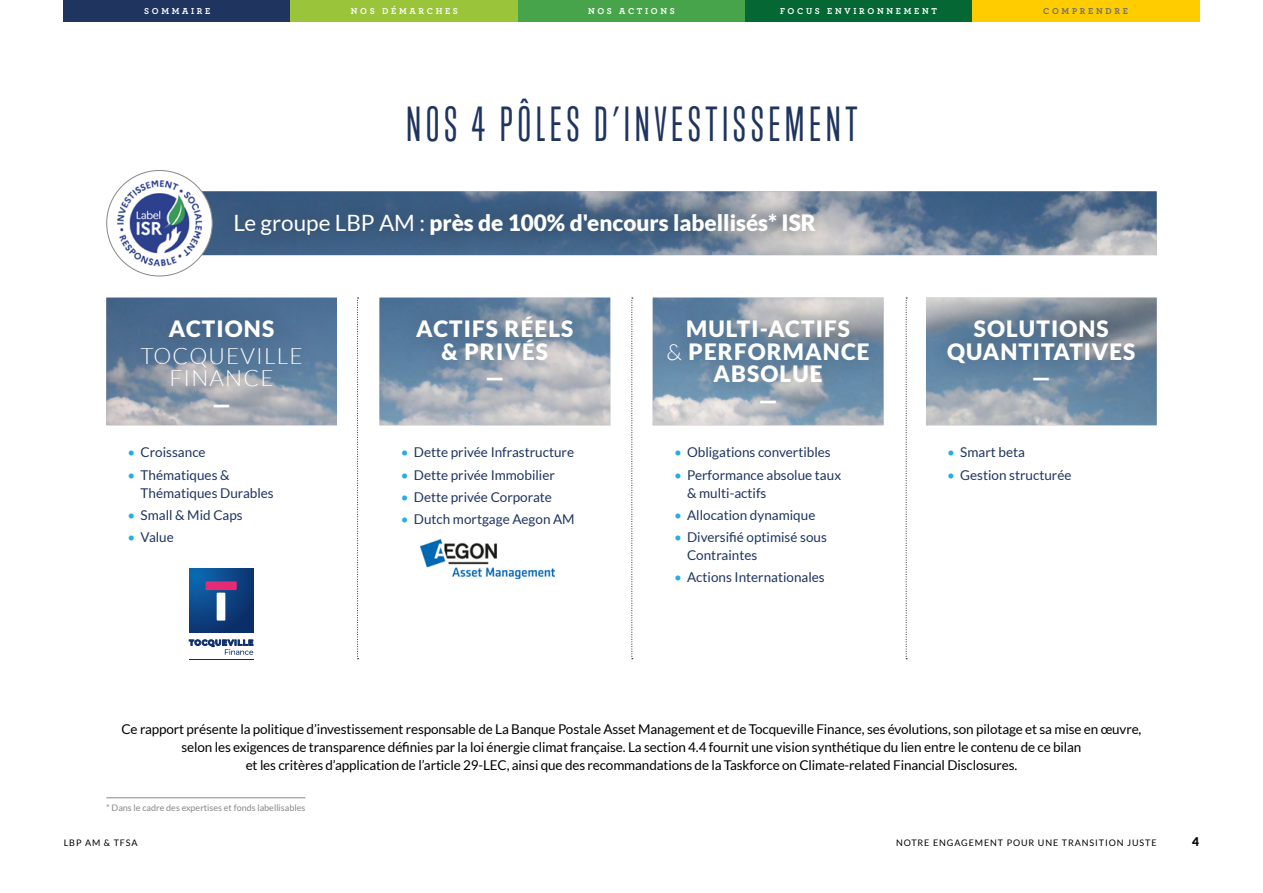
<style>
.page{position:relative;width:1263px;height:893px;background:#fff}
.page>*{position:absolute;margin:0;border:0;box-sizing:border-box;transform-origin:0 0}
.t1{font:45px "Trump Gothic Pro";letter-spacing:.1em;color:#1f3560}
.t2{font:900 22.5px/22.5px "Lato";letter-spacing:.05em;color:#fff;text-align:center}
.t3{font:900 22.5px "Lato";color:#fff}
.t4{font:300 22.5px/22.5px "Lato";letter-spacing:.05em;color:#fff;text-align:center}
.t5{font:13.5px/18px "Lato";letter-spacing:-.01em;color:#000;text-align:center}
.t6{font:13.5px/18px "Lato";color:#1f3560}
.t7{font:900 12px "Lato";color:#000}
.t8{font:700 9px "Archer";letter-spacing:.3em;color:#fff}
.t9{font:9px "Lato";letter-spacing:.1em;color:#000}
.t10{font:9px "Lato";color:#878787}
.t11{font:700 9px "Archer";letter-spacing:.3em;color:#706f6f}
.t12{font:700 7.8px "Montserrat";letter-spacing:.08em;color:#0c2e68}
.s1{font-weight:400}
.s2{color:#27ade4}
.s3{font-weight:300}
</style>
<div class="page">
<div style="left:64px;top:0;width:227px;height:21px;background:#1f3560"></div>
<div style="left:291px;top:0;width:227px;height:21px;background:#9ac43a"></div>
<div style="left:518px;top:0;width:227px;height:21px;background:#48a44b"></div>
<div style="left:745px;top:0;width:227px;height:21px;background:#046734"></div>
<div style="left:972px;top:0;width:227px;height:21px;background:#fc0"></div>
<img style="left:106px;top:191px;width:1051px;height:234px">
<div style="left:123px;top:294px;width:1034px;height:137px;background:#000;opacity:.25"></div>
<svg style="left:189px;top:569px;width:64px;height:64px;background:#0e4382"></svg>
<div style="left:217px;top:593px;width:8px;height:28px;background:#fff"></div>
<div style="left:206px;top:581px;width:31px;height:9px;background:#e62b75"></div>
<hr style="left:189px;top:659px;width:64px;height:1px;background:#0c2e68">
<svg style="left:225px;top:649px;width:28px;height:6px"></svg>
<img style="left:420px;top:539px;width:134px;height:39px">
<hr style="left:106px;top:797px;width:199px;height:1px;background:#878787">
<div style="left:212px;top:191px;width:625px;height:66px;background:#000;opacity:.5"></div>
<img style="left:107px;top:170px;width:105px;height:106px;border-radius:53px">
<svg style="left:631px;top:298px;width:2px;height:361px"></svg>
<svg style="left:906px;top:298px;width:1px;height:361px"></svg>
<svg style="left:357px;top:298px;width:2px;height:361px"></svg>
<p class="t8" style="left:144px;top:4px;width:68px">SOMMAIRE</p>
<p class="t8" style="left:351px;top:4px;width:109px">NOS DÉMARCHES</p>
<p class="t8" style="left:588px;top:4px;width:88px">NOS ACTIONS</p>
<p class="t8" style="left:780px;top:4px;width:158px">FOCUS ENVIRONNEMENT</p>
<p class="t11" style="left:1043px;top:4px;width:86px">COMPRENDRE</p>
<h1 class="t1" style="left:406px;top:99px;width:453px">NOS 4 PÔLES D’INVESTISSEMENT</h1>
<h2 class="t3" style="left:233px;top:209px;width:584px"><span class="s1">Le groupe LBP AM :</span> près de 100% d'encours labellisés* ISR</h2>
<h2 class="t2" style="left:169px;top:317px;width:107px">ACTIONS</h2>
<h2 class="t4" style="left:141px;top:345px;width:164px">TOCQUEVILLE<br>FINANCE</h2>
<h2 class="t2" style="left:212px;top:393px;width:21px">—</h2>
<p class="t6" style="left:128px;top:443px;width:80px"><span class="s2">•</span> Croissance</p>
<p class="t6" style="left:141px;top:466px;width:135px;text-indent:-13px"><span class="s2">•</span> Thématiques &amp;<br>Thématiques Durables</p>
<p class="t6" style="left:128px;top:506px;width:117px"><span class="s2">•</span> Small &amp; Mid Caps</p>
<p class="t6" style="left:128px;top:528px;width:48px"><span class="s2">•</span> Value</p>
<p class="t12" style="left:189px;top:637px;width:66px">TOCQUEVILLE</p>
<h2 class="t2" style="left:416px;top:317px;width:159px">ACTIFS RÉELS &amp; PRIVÉS</h2>
<h2 class="t2" style="left:485px;top:366px;width:21px">—</h2>
<p class="t6" style="left:401px;top:443px;width:175px"><span class="s2">•</span> Dette privée Infrastructure</p>
<p class="t6" style="left:401px;top:466px;width:156px"><span class="s2">•</span> Dette privée Immobilier</p>
<p class="t6" style="left:401px;top:488px;width:153px"><span class="s2">•</span> Dette privée Corporate</p>
<p class="t6" style="left:401px;top:510px;width:175px"><span class="s2">•</span> Dutch mortgage Aegon AM</p>
<h2 class="t2" style="left:666px;top:317px;width:205px">MULTI-ACTIFS<br><span class="s3">&amp;</span> PERFORMANCE<br>ABSOLUE</h2>
<h2 class="t2" style="left:758px;top:389px;width:21px">—</h2>
<p class="t6" style="left:674px;top:443px;width:158px"><span class="s2">•</span> Obligations convertibles</p>
<p class="t6" style="left:687px;top:466px;width:156px;text-indent:-13px"><span class="s2">•</span> Performance absolue taux &amp; multi-actifs</p>
<p class="t6" style="left:674px;top:506px;width:143px"><span class="s2">•</span> Allocation dynamique</p>
<p class="t6" style="left:687px;top:528px;width:141px;text-indent:-13px"><span class="s2">•</span> Diversifié optimisé sous<br>Contraintes</p>
<p class="t6" style="left:674px;top:568px;width:152px"><span class="s2">•</span> Actions Internationales</p>
<h2 class="t2" style="left:947px;top:317px;width:190px">SOLUTIONS<br>QUANTITATIVES</h2>
<h2 class="t2" style="left:1031px;top:366px;width:21px">—</h2>
<p class="t6" style="left:947px;top:443px;width:79px"><span class="s2">•</span> Smart beta</p>
<p class="t6" style="left:947px;top:466px;width:126px"><span class="s2">•</span> Gestion structurée</p>
<p class="t5" style="left:121px;top:720px;width:1021px">Ce rapport présente la politique d’investissement responsable de La Banque Postale Asset Management et de Tocqueville Finance, ses évolutions, son pilotage et sa mise en œuvre, selon les exigences de transparence définies par la loi énergie climat française. La section 4.4 fournit une vision synthétique du lien entre le contenu de ce bilan<br>et les critères d’application de l’article 29-LEC, ainsi que des recommandations de la Taskforce on Climate-related Financial Disclosures.</p>
<p class="t10" style="left:106px;top:803px;width:201px">* Dans le cadre des expertises et fonds labellisables</p>
<p class="t9" style="left:64px;top:838px;width:75px">LBP AM &amp; TFSA</p>
<p class="t9" style="left:896px;top:838px;width:262px">NOTRE ENGAGEMENT POUR UNE TRANSITION JUSTE</p>
<p class="t7" style="left:1192px;top:835px;width:8px">4</p>
</div>
